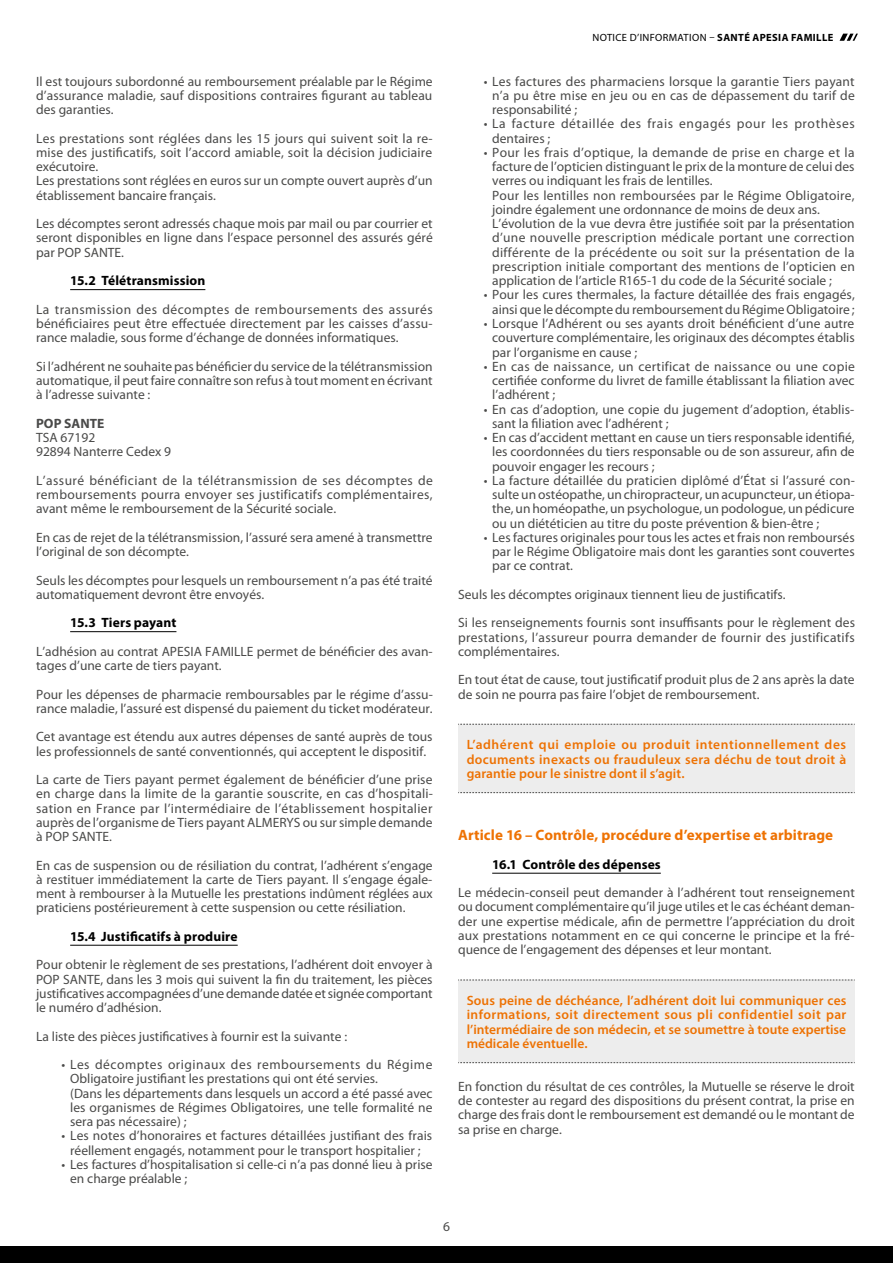
<style>
.page{position:relative;width:893px;height:1263px;background:#fff}
.page>*{position:absolute;margin:0;border:0;box-sizing:border-box;transform-origin:0 0}
.t1{font:700 15px "Myriad Pro";letter-spacing:.005em;color:#ee7203}
.t2{font:13.5px/14.2px "Myriad Pro";color:#4a4a49;text-align:justify}
.t3{font:600 13.5px/14.2px "Myriad Pro";color:#ee7203;text-align:justify}
.t4{font:700 13.5px "Myriad Pro";letter-spacing:.01em;color:#000}
.t5{font:13.5px/14.2px "Myriad Pro";letter-spacing:.025em;color:#4a4a49}
.t6{font:13.5px/14.2px "Myriad Pro";letter-spacing:.045em;color:#4a4a49}
.t7{font:700 13.5px "Myriad Pro";color:#4a4a49}
.t8{font:10.5px "Myriad Pro";letter-spacing:.035em;color:#000}
.s1{font-weight:700}
</style>
<div class="page">
<svg style="left:839px;top:34px;width:19px;height:7px"></svg>
<div style="left:0;top:1246px;width:893px;height:17px;background:#000"></div>
<hr style="left:70px;top:289px;width:135px;height:1px;background:#000">
<hr style="left:70px;top:631px;width:106px;height:1px;background:#000">
<hr style="left:70px;top:945px;width:168px;height:1px;background:#000">
<hr style="left:492px;top:873px;width:169px;height:1px;background:#000">
<div style="left:458px;top:724px;width:397px;height:69px;background:#ededed"></div>
<svg style="left:458px;top:724px;width:397px;height:1px"></svg>
<svg style="left:458px;top:792px;width:397px;height:1px"></svg>
<div style="left:458px;top:980px;width:397px;height:83px;background:#ededed"></div>
<svg style="left:458px;top:980px;width:397px;height:1px"></svg>
<svg style="left:458px;top:1062px;width:397px;height:1px"></svg>
<p class="t2" style="left:36px;top:74px;width:398px">Il est toujours subordonné au remboursement préalable par le Régime d’assurance maladie, sauf dispositions contraires figurant au tableau des garanties.</p>
<p class="t2" style="left:36px;top:131px;width:398px;text-align:left">Les prestations sont réglées dans les 15 jours qui suivent soit la re&shy;mise des justificatifs, soit l’accord amiable, soit la décision judiciaire exécutoire.<br>Les prestations sont réglées en euros sur un compte ouvert auprès d’un établissement bancaire français.</p>
<p class="t2" style="left:36px;top:217px;width:398px">Les décomptes seront adressés chaque mois par mail ou par courrier et seront disponibles en ligne dans l’espace personnel des assurés géré par POP SANTE.</p>
<p class="t4" style="left:70px;top:272px;width:137px">15.2 Télétransmission</p>
<p class="t2" style="left:36px;top:302px;width:398px">La transmission des décomptes de remboursements des assurés bénéficiaires peut être effectuée directement par les caisses d’assu&shy;rance maladie, sous forme d’échange de données informatiques.</p>
<p class="t2" style="left:36px;top:359px;width:398px">Si l’adhérent ne souhaite pas bénéficier du service de la télétransmission automatique, il peut faire connaître son refus à tout moment en écrivant à l’adresse suivante :</p>
<p class="t7" style="left:36px;top:414px;width:70px">POP SANTE</p>
<p class="t2" style="left:36px;top:431px;width:137px">TSA 67192<br>92894 Nanterre Cedex 9</p>
<p class="t2" style="left:36px;top:473px;width:398px">L’assuré bénéficiant de la télétransmission de ses décomptes de remboursements pourra envoyer ses justificatifs complémentaires, avant même le remboursement de la Sécurité sociale.</p>
<p class="t2" style="left:36px;top:530px;width:398px">En cas de rejet de la télétransmission, l’assuré sera amené à transmettre l’original de son décompte.</p>
<p class="t2" style="left:36px;top:573px;width:398px">Seuls les décomptes pour lesquels un remboursement n’a pas été traité automatiquement devront être envoyés.</p>
<p class="t4" style="left:70px;top:614px;width:108px">15.3 Tiers payant</p>
<p class="t2" style="left:36px;top:644px;width:398px">L’adhésion au contrat APESIA FAMILLE permet de bénéficier des avan&shy;tages d’une carte de tiers payant.</p>
<p class="t2" style="left:36px;top:687px;width:398px">Pour les dépenses de pharmacie remboursables par le régime d’assu&shy;rance maladie, l’assuré est dispensé du paiement du ticket modérateur.</p>
<p class="t2" style="left:36px;top:730px;width:398px">Cet avantage est étendu aux autres dépenses de santé auprès de tous les professionnels de santé conventionnés, qui acceptent le dispositif.</p>
<p class="t2" style="left:36px;top:773px;width:398px">La carte de Tiers payant permet également de bénéficier d’une prise en charge dans la limite de la garantie souscrite, en cas d’hospitali&shy;sation en France par l’intermédiaire de l’établissement hospitalier auprès de l’organisme de Tiers payant ALMERYS ou sur simple demande à POP SANTE.</p>
<p class="t2" style="left:36px;top:858px;width:398px">En cas de suspension ou de résiliation du contrat, l’adhérent s’engage à restituer immédiatement la carte de Tiers payant. Il s’engage égale&shy;ment à rembourser à la Mutuelle les prestations indûment réglées aux praticiens postérieurement à cette suspension ou cette résiliation.</p>
<p class="t4" style="left:70px;top:927px;width:169px">15.4 Justificatifs à produire</p>
<p class="t2" style="left:36px;top:958px;width:398px">Pour obtenir le règlement de ses prestations, l’adhérent doit envoyer à POP SANTE, dans les 3 mois qui suivent la fin du traitement, les pièces justificatives accompagnées d’une demande datée et signée comportant le numéro d’adhésion.</p>
<p class="t2" style="left:36px;top:1029px;width:312px">La liste des pièces justificatives à fournir est la suivante :</p>
<p class="t2" style="left:70px;top:1058px;width:364px;text-align:left;text-indent:-9px">• Les décomptes originaux des remboursements du Régime Obligatoire justifiant les prestations qui ont été servies.<br>(Dans les départements dans lesquels un accord a été passé avec les organismes de Régimes Obligatoires, une telle formalité ne sera pas nécessaire) ;</p>
<p class="t2" style="left:62px;top:1129px;width:372px;text-align:center">• Les notes d’honoraires et factures détaillées justifiant des frais réellement engagés, notamment pour le transport hospitalier ;</p>
<p class="t2" style="left:70px;top:1157px;width:364px;text-indent:-9px">• Les factures d’hospitalisation si celle-ci n’a pas donné lieu à prise en charge préalable ;</p>
<p class="t8" style="left:592px;top:31px;width:242px">NOTICE D’INFORMATION – <span class="s1">SANTÉ APESIA FAMILLE</span></p>
<p class="t2" style="left:492px;top:74px;width:364px;text-indent:-9px">• Les factures des pharmaciens lorsque la garantie Tiers payant n’a pu être mise en jeu ou en cas de dépassement du tarif de responsabilité ;</p>
<p class="t6" style="left:492px;top:117px;width:364px;text-indent:-9px">• La facture détaillée des frais engagés pour les prothèses dentaires ;</p>
<p class="t2" style="left:492px;top:145px;width:364px;text-align:left;text-indent:-9px">• Pour les frais d’optique, la demande de prise en charge et la facture de l’opticien distinguant le prix de la monture de celui des verres ou indiquant les frais de lentilles.<br>Pour les lentilles non remboursées par le Régime Obligatoire, joindre également une ordonnance de moins de deux ans.<br>L’évolution de la vue devra être justifiée soit par la présentation d’une nouvelle prescription médicale portant une correction différente de la précédente ou soit sur la présentation de la prescription initiale comportant des mentions de l’opticien en application de l’article R165-1 du code de la Sécurité sociale ;</p>
<p class="t2" style="left:484px;top:288px;width:373px;text-align:right">• Pour les cures thermales, la facture détaillée des frais engagés, ainsi que le décompte du remboursement du Régime Obligatoire ;</p>
<p class="t2" style="left:492px;top:317px;width:364px;text-indent:-9px">• Lorsque l’Adhérent ou ses ayants droit bénéficient d’une autre couverture complémentaire, les originaux des décomptes établis par l’organisme en cause ;</p>
<p class="t2" style="left:492px;top:359px;width:364px;text-indent:-9px">• En cas de naissance, un certificat de naissance ou une copie certifiée conforme du livret de famille établissant la filiation avec l’adhérent ;</p>
<p class="t2" style="left:492px;top:402px;width:364px;text-indent:-9px">• En cas d’adoption, une copie du jugement d’adoption, établis&shy;sant la filiation avec l’adhérent ;</p>
<p class="t2" style="left:492px;top:431px;width:364px;text-indent:-9px">• En cas d’accident mettant en cause un tiers responsable identifié, les coordonnées du tiers responsable ou de son assureur, afin de pouvoir engager les recours ;</p>
<p class="t2" style="left:492px;top:473px;width:364px;text-indent:-9px">• La facture détaillée du praticien diplômé d’État si l’assuré con&shy;sulte un ostéopathe, un chiropracteur, un acupuncteur, un étiopa&shy;the, un homéopathe, un psychologue, un podologue, un pédicure ou un diététicien au titre du poste prévention &amp; bien-être ;</p>
<p class="t2" style="left:492px;top:530px;width:364px;text-indent:-9px">• Les factures originales pour tous les actes et frais non remboursés par le Régime Obligatoire mais dont les garanties sont couvertes par ce contrat.</p>
<p class="t2" style="left:458px;top:580px;width:398px;line-height:28.5px">Seuls les décomptes originaux tiennent lieu de justificatifs.<br>Si les renseignements fournis sont insuffisants pour le règlement des</p>
<p class="t5" style="left:458px;top:630px;width:398px">prestations, l’assureur pourra demander de fournir des justificatifs complémentaires.</p>
<p class="t2" style="left:458px;top:673px;width:398px">En tout état de cause, tout justificatif produit plus de 2 ans après la date de soin ne pourra pas faire l’objet de remboursement.</p>
<p class="t3" style="left:467px;top:737px;width:381px">L’adhérent qui emploie ou produit intentionnellement des documents inexacts ou frauduleux sera déchu de tout droit à garantie pour le sinistre dont il s’agit.</p>
<p class="t1" style="left:458px;top:825px;width:376px">Article 16 – Contrôle, procédure d’expertise et arbitrage</p>
<p class="t4" style="left:492px;top:855px;width:170px">16.1 Contrôle des dépenses</p>
<p class="t2" style="left:458px;top:886px;width:398px">Le médecin-conseil peut demander à l’adhérent tout renseignement ou document complémentaire qu’il juge utiles et le cas échéant deman&shy;der une expertise médicale, afin de permettre l’appréciation du droit aux prestations notamment en ce qui concerne le principe et la fré&shy;quence de l’engagement des dépenses et leur montant.</p>
<p class="t3" style="left:467px;top:993px;width:381px">Sous peine de déchéance, l’adhérent doit lui communiquer ces informations, soit directement sous pli confidentiel soit par l’intermédiaire de son médecin, et se soumettre à toute expertise médicale éventuelle.</p>
<p class="t2" style="left:458px;top:1079px;width:398px">En fonction du résultat de ces contrôles, la Mutuelle se réserve le droit de contester au regard des dispositions du présent contrat, la prise en charge des frais dont le remboursement est demandé ou le montant de sa prise en charge.</p>
<p class="t2" style="left:443px;top:1219px;width:8px">6</p>
</div>
